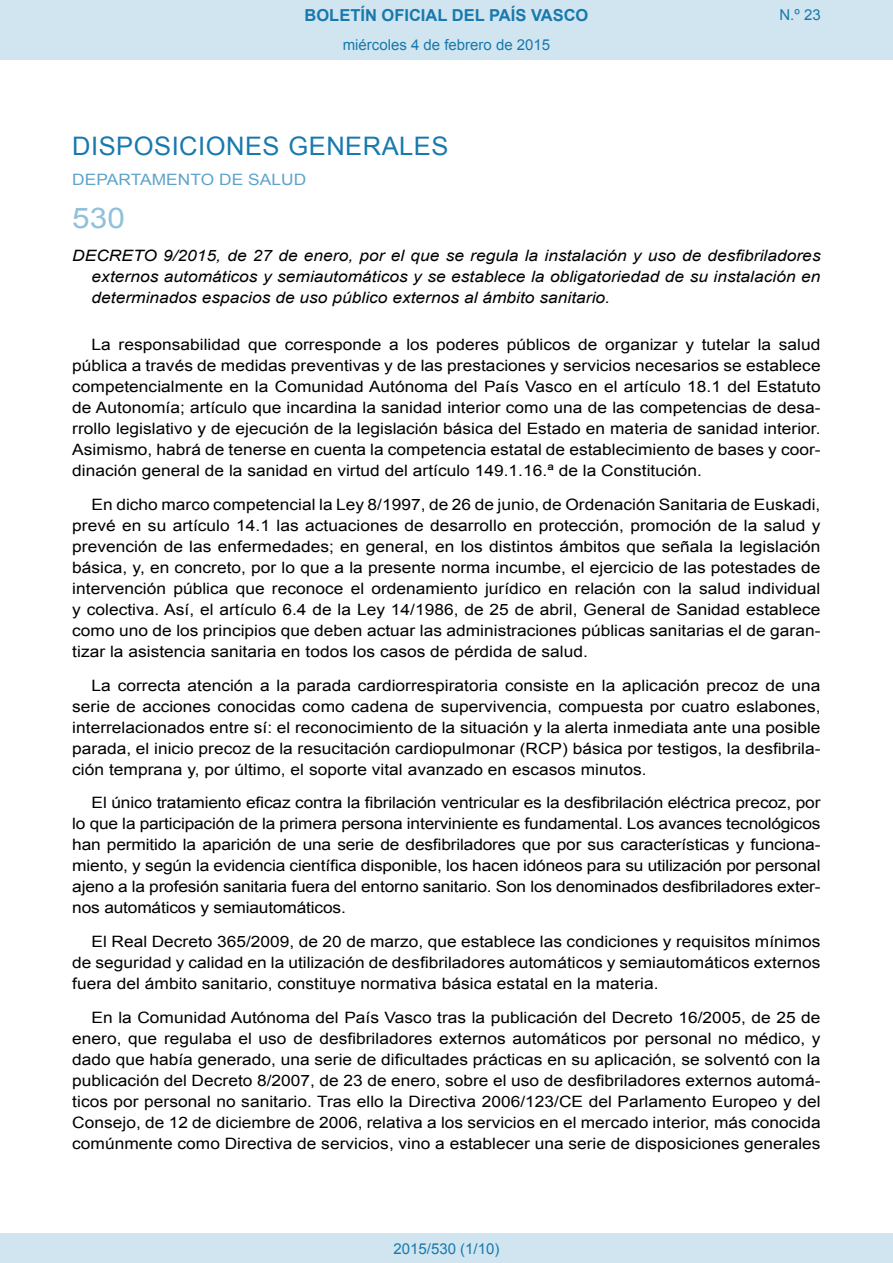
<style>
.page{position:relative;width:893px;height:1263px;background:#fff}
.page>*{position:absolute;margin:0;border:0;box-sizing:border-box;transform-origin:0 0}
.t1{font:28.5px "Arial";color:#90c0db;scale:1.11 1}
.t2{font:25.5px "Arial";letter-spacing:.02em;color:#1879ad}
.t3{font:700 16.5px "Arial";color:#1879ad}
.t4{font:15.6px/21px "Arial";color:#000;text-align:justify;scale:1.11 1}
.t5{font:italic 15.6px/21px "Arial";color:#000;text-align:justify;scale:1.11 1}
.t6{font:15.6px "Arial";letter-spacing:.005em;color:#5ea4ca;scale:1.11 1}
.t7{font:15px "Arial";color:#1879ad}
</style>
<div class="page">
<div style="left:0;top:0;width:893px;height:60px;background:#d0e5f0"></div>
<div style="left:0;top:1233px;width:893px;height:30px;background:#d0e5f0"></div>
<p class="t3" style="left:305px;top:4px;width:285px">BOLETÍN OFICIAL DEL PAÍS VASCO</p>
<p class="t7" style="left:343px;top:35px;width:209px">miércoles 4 de febrero de 2015</p>
<p class="t7" style="left:779px;top:5px;width:43px">N.º 23</p>
<h2 class="t2" style="left:72px;top:129px;width:378px">DISPOSICIONES GENERALES</h2>
<p class="t6" style="left:72px;top:169px;width:212px">DEPARTAMENTO DE SALUD</p>
<h1 class="t1" style="left:72px;top:199px;width:49px">530</h1>
<p class="t5" style="left:92px;top:246px;width:658px;text-indent:-19px">DECRETO 9/2015, de 27 de enero, por el que se regula la instalación y uso de desfibriladores externos automáticos y semiautomáticos y se establece la obligatoriedad de su instalación en determinados espacios de uso público externos al ámbito sanitario.</p>
<p class="t4" style="left:72px;top:334px;width:676px;text-indent:19px">La responsabilidad que corresponde a los poderes públicos de organizar y tutelar la salud pública a través de medidas preventivas y de las prestaciones y servicios necesarios se establece competencialmente en la Comunidad Autónoma del País Vasco en el artículo 18.1 del Estatuto de Autonomía; artículo que incardina la sanidad interior como una de las competencias de desa&shy;rrollo legislativo y de ejecución de la legislación básica del Estado en materia de sanidad interior.<br>Asimismo, habrá de tenerse en cuenta la competencia estatal de establecimiento de bases y coor&shy;dinación general de la sanidad en virtud del artículo 149.1.16.ª de la Constitución.</p>
<p class="t4" style="left:72px;top:494px;width:676px;text-indent:19px">En dicho marco competencial la Ley 8/1997, de 26 de junio, de Ordenación Sanitaria de Euskadi, prevé en su artículo 14.1 las actuaciones de desarrollo en protección, promoción de la salud y prevención de las enfermedades; en general, en los distintos ámbitos que señala la legislación básica, y, en concreto, por lo que a la presente norma incumbe, el ejercicio de las potestades de intervención pública que reconoce el ordenamiento jurídico en relación con la salud individual y colectiva. Así, el artículo 6.4 de la Ley 14/1986, de 25 de abril, General de Sanidad establece como uno de los principios que deben actuar las administraciones públicas sanitarias el de garan&shy;tizar la asistencia sanitaria en todos los casos de pérdida de salud.</p>
<p class="t4" style="left:72px;top:675px;width:676px;text-indent:19px">La correcta atención a la parada cardiorrespiratoria consiste en la aplicación precoz de una serie de acciones conocidas como cadena de supervivencia, compuesta por cuatro eslabones, interrelacionados entre sí: el reconocimiento de la situación y la alerta inmediata ante una posible parada, el inicio precoz de la resucitación cardiopulmonar (RCP) básica por testigos, la desfibrila&shy;ción temprana y, por último, el soporte vital avanzado en escasos minutos.</p>
<p class="t4" style="left:72px;top:792px;width:676px;text-indent:19px">El único tratamiento eficaz contra la fibrilación ventricular es la desfibrilación eléctrica precoz, por lo que la participación de la primera persona interviniente es fundamental. Los avances tecnológicos han permitido la aparición de una serie de desfibriladores que por sus características y funciona&shy;miento, y según la evidencia científica disponible, los hacen idóneos para su utilización por personal ajeno a la profesión sanitaria fuera del entorno sanitario. Son los denominados desfibriladores exter&shy;nos automáticos y semiautomáticos.</p>
<p class="t4" style="left:72px;top:931px;width:676px;text-indent:19px">El Real Decreto 365/2009, de 20 de marzo, que establece las condiciones y requisitos mínimos de seguridad y calidad en la utilización de desfibriladores automáticos y semiautomáticos externos fuera del ámbito sanitario, constituye normativa básica estatal en la materia.</p>
<p class="t4" style="left:72px;top:1007px;width:676px;text-indent:19px">En la Comunidad Autónoma del País Vasco tras la publicación del Decreto 16/2005, de 25 de enero, que regulaba el uso de desfibriladores externos automáticos por personal no médico, y dado que había generado, una serie de dificultades prácticas en su aplicación, se solventó con la publicación del Decreto 8/2007, de 23 de enero, sobre el uso de desfibriladores externos automá&shy;ticos por personal no sanitario. Tras ello la Directiva 2006/123/CE del Parlamento Europeo y del Consejo, de 12 de diciembre de 2006, relativa a los servicios en el mercado interior, más conocida comúnmente como Directiva de servicios, vino a establecer una serie de disposiciones generales</p>
<p class="t7" style="left:393px;top:1238px;width:107px">2015/530 (1/10)</p>
</div>
